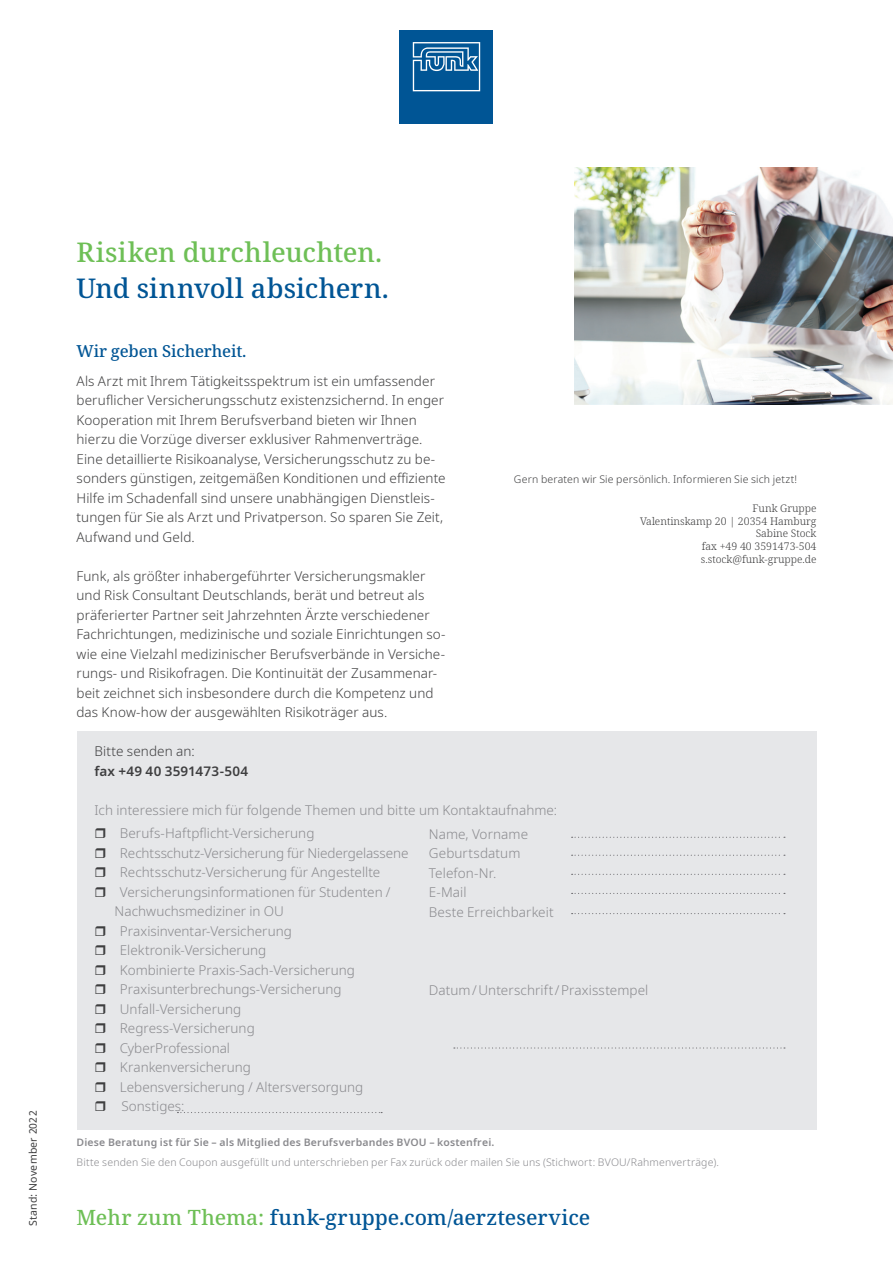
<style>
.page{position:relative;width:893px;height:1263px;background:#fff}
.page>*{position:absolute;margin:0;border:0;box-sizing:border-box;transform-origin:0 0}
.t1{font:500 27px "Noto Serif";color:#6ebf56}
.t2{font:500 27px "Noto Serif";color:#005595}
.t3{font:500 21px "Noto Serif";color:#005595}
.t4{font:500 16.5px "Noto Serif";letter-spacing:-.01em;color:#005595}
.t5{font:300 13.5px/19.5px "Noto Sans";letter-spacing:.005em;color:#3e3e3f}
.t6{font:300 13.5px/19.5px "Noto Sans";color:#8a8a8e}
.t7{font:600 13.5px "Noto Sans";letter-spacing:.015em;color:#3e3e3f}
.t8{font:300 10.5px "Noto Sans";letter-spacing:.015em;color:#8a8a8e}
.t9{font:300 10.5px/12.6px "Noto Serif";color:#3e3e3f;text-align:right}
.t10{font:600 10.5px "Noto Sans";letter-spacing:.015em;color:#8a8a8e}
.t11{font:300 10.5px "Noto Sans";letter-spacing:.015em;color:#3e3e3f}
.t12{font:10.5px "Noto Sans";letter-spacing:.02em;color:#3e3e3f}
.s1{color:#6ebf56}
</style>
<div class="page">
<div style="left:400px;top:30px;width:93px;height:93px;background:#005595"></div>
<svg style="left:413px;top:42px;width:67px;height:49px"></svg>
<img style="left:574px;top:167px;width:319px;height:238px">
<div style="left:77px;top:731px;width:739px;height:399px;background:#e6e7e9"></div>
<svg style="left:177px;top:1112px;width:205px;height:1px"></svg>
<svg style="left:572px;top:837px;width:213px;height:1px"></svg>
<svg style="left:572px;top:855px;width:213px;height:1px"></svg>
<svg style="left:572px;top:874px;width:213px;height:1px"></svg>
<svg style="left:572px;top:893px;width:213px;height:1px"></svg>
<svg style="left:572px;top:913px;width:213px;height:1px"></svg>
<svg style="left:454px;top:1047px;width:331px;height:1px"></svg>
<p class="t12" style="left:26px;top:1226px;width:117px;rotate:-90deg">Stand: November 2022</p>
<h1 class="t1" style="left:77px;top:234px;width:307px">Risiken durchleuchten.</h1>
<h1 class="t2" style="left:77px;top:269px;width:314px">Und sinnvoll absichern.</h1>
<p class="t4" style="left:77px;top:340px;width:172px">Wir geben Sicherheit.</p>
<p class="t5" style="left:77px;top:371px;width:371px">Als Arzt mit Ihrem Tätigkeitsspektrum ist ein umfassender beruflicher Versicherungsschutz existenzsichernd. In enger Kooperation mit Ihrem Berufsverband bieten wir Ihnen hierzu die Vorzüge diverser exklusiver Rahmenverträge.<br>Eine detaillierte Risikoanalyse, Versicherungsschutz zu be&shy;sonders günstigen, zeitgemäßen Konditionen und effiziente Hilfe im Schadenfall sind unsere unabhängigen Dienstleis&shy;tungen für Sie als Arzt und Privatperson. So sparen Sie Zeit, Aufwand und Geld.</p>
<p class="t5" style="left:77px;top:566px;width:371px">Funk, als größter inhabergeführter Versicherungsmakler und Risk Consultant Deutschlands, berät und betreut als präferierter Partner seit Jahrzehnten Ärzte verschiedener Fachrichtungen, medizinische und soziale Einrichtungen so&shy;wie eine Vielzahl medizinischer Berufsverbände in Versiche&shy;rungs- und Risikofragen. Die Kontinuität der Zusammenar&shy;beit zeichnet sich insbesondere durch die Kompetenz und das Know-how der ausgewählten Risikoträger aus.</p>
<p class="t11" style="left:514px;top:472px;width:285px">Gern beraten wir Sie persönlich. Informieren Sie sich jetzt!</p>
<p class="t9" style="left:640px;top:502px;width:178px">Funk Gruppe<br>Valentinskamp 20 | 20354 Hamburg<br>Sabine Stock<br>fax +49 40 3591473-504 s.stock@funk-gruppe.de</p>
<p class="t5" style="left:94px;top:742px;width:102px">Bitte senden an:</p>
<p class="t7" style="left:94px;top:761px;width:155px">fax +49 40 3591473-504</p>
<p class="t6" style="left:120px;top:798px;width:439px;line-height:23.9px;text-indent:-26px">Ich interessiere mich für folgende Themen und bitte um Kontaktaufnahme:<br>Berufs-Haftpflicht-Versicherung</p>
<p class="t6" style="left:120px;top:843px;width:290px">Rechtsschutz-Versicherung für Niedergelassene</p>
<p class="t6" style="left:120px;top:863px;width:262px">Rechtsschutz-Versicherung für Angestellte</p>
<p class="t6" style="left:120px;top:882px;width:272px">Versicherungsinformationen für Studenten /</p>
<p class="t6" style="left:115px;top:902px;width:171px">Nachwuchsmediziner in OU</p>
<p class="t6" style="left:120px;top:921px;width:174px">Praxisinventar-Versicherung</p>
<p class="t6" style="left:120px;top:941px;width:148px">Elektronik-Versicherung</p>
<p class="t6" style="left:120px;top:960px;width:237px">Kombinierte Praxis-Sach-Versicherung</p>
<p class="t6" style="left:120px;top:980px;width:223px">Praxisunterbrechungs-Versicherung</p>
<p class="t6" style="left:120px;top:999px;width:123px">Unfall-Versicherung</p>
<p class="t6" style="left:120px;top:1019px;width:136px">Regress-Versicherung</p>
<p class="t6" style="left:120px;top:1038px;width:112px">CyberProfessional</p>
<p class="t6" style="left:120px;top:1058px;width:133px">Krankenversicherung</p>
<p class="t6" style="left:120px;top:1077px;width:245px">Lebensversicherung / Altersversorgung</p>
<p class="t6" style="left:121px;top:1097px;width:65px">Sonstiges:</p>
<p class="t6" style="left:429px;top:824px;width:126px">Name, Vorname<br>Geburtsdatum<br>Telefon-Nr.<br>E-Mail<br>Beste Erreichbarkeit</p>
<p class="t6" style="left:429px;top:980px;width:221px">Datum/Unterschrift/Praxisstempel</p>
<p class="t10" style="left:77px;top:1135px;width:419px">Diese Beratung ist für Sie – als Mitglied des Berufsverbandes BVOU – kostenfrei.</p>
<p class="t8" style="left:77px;top:1154px;width:644px">Bitte senden Sie den Coupon ausgefüllt und unterschrieben per Fax zurück oder mailen Sie uns (Stichwort: BVOU/Rahmenverträge).</p>
<h2 class="t3" style="left:77px;top:1203px;width:515px"><span class="s1">Mehr zum Thema:</span> funk-gruppe.com/aerzteservice</h2>
</div>
